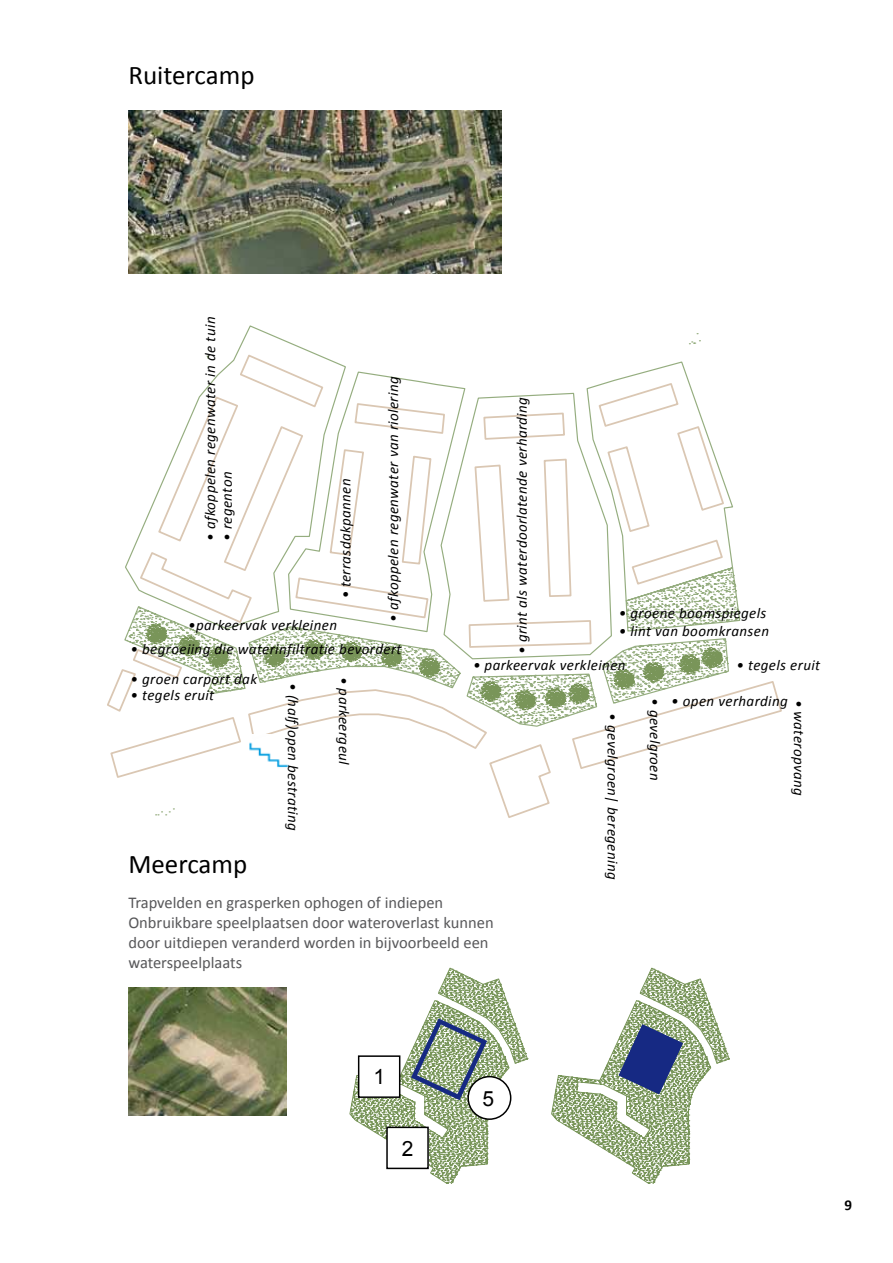
<style>
.page{position:relative;width:893px;height:1263px;background:#fff}
.page>*{position:absolute;margin:0;border:0;box-sizing:border-box;transform-origin:0 0}
.t1{font:27px "Calibri";color:#000}
.t2{font:21px "Arial";color:#000}
.t3{font:16.5px/19.8px "Calibri";color:#58585a}
.t4{font:italic 15px "Calibri";letter-spacing:.025em;color:#000}
.t5{font:700 15px "Calibri";color:#000}
.s1{font-style:normal}
</style>
<div class="page">
<img style="left:128px;top:111px;width:374px;height:162px">
<img style="left:128px;top:988px;width:159px;height:127px">
<svg style="left:349px;top:968px;width:179px;height:215px"></svg>
<svg style="left:551px;top:968px;width:178px;height:215px"></svg>
<div style="left:359px;top:1056px;width:41px;height:41px;background:#fff"></div>
<div style="left:358px;top:1055px;width:42px;height:43px;border:2px solid #000"></div>
<div style="left:387px;top:1127px;width:41px;height:41px;background:#fff"></div>
<div style="left:386px;top:1126px;width:43px;height:43px;border:2px solid #000"></div>
<div style="left:468px;top:1077px;width:43px;height:42px;background:#fff;border-radius:50%"></div>
<div style="left:467px;top:1076px;width:44px;height:44px;border:2px solid #000;border-radius:50%"></div>
<svg style="left:107px;top:353px;width:675px;height:465px"></svg>
<svg style="left:109px;top:576px;width:321px;height:203px"></svg>
<svg style="left:146px;top:623px;width:21px;height:21px"></svg>
<svg style="left:179px;top:635px;width:20px;height:21px"></svg>
<svg style="left:208px;top:647px;width:20px;height:21px"></svg>
<svg style="left:264px;top:646px;width:21px;height:21px"></svg>
<svg style="left:304px;top:639px;width:20px;height:21px"></svg>
<svg style="left:341px;top:641px;width:21px;height:21px"></svg>
<svg style="left:381px;top:646px;width:20px;height:21px"></svg>
<svg style="left:419px;top:657px;width:21px;height:20px"></svg>
<svg style="left:480px;top:681px;width:21px;height:21px"></svg>
<svg style="left:515px;top:689px;width:20px;height:21px"></svg>
<svg style="left:545px;top:683px;width:44px;height:25px"></svg>
<svg style="left:614px;top:668px;width:20px;height:21px"></svg>
<svg style="left:643px;top:661px;width:21px;height:21px"></svg>
<svg style="left:679px;top:647px;width:43px;height:27px"></svg>
<img style="left:246px;top:735px;width:43px;height:42px">
<h1 class="t1" style="left:128px;top:58px;width:128px">Ruitercamp</h1>
<p class="t4" style="left:201px;top:541px;width:226px;rotate:-90deg">• afkoppelen regenwater in de tuin</p>
<p class="t4" style="left:218px;top:541px;width:71px;rotate:-90deg">• regenton</p>
<p class="t4" style="left:336px;top:598px;width:121px;rotate:-90deg"><span class="s1">•</span> terrasdakpannen</p>
<p class="t4" style="left:188px;top:616px;width:150px">•parkeervak verkleinen</p>
<p class="t4" style="left:384px;top:622px;width:247px;rotate:-90deg">• afkoppelen regenwater van riolering</p>
<p class="t4" style="left:131px;top:639px;width:272px">• begroeiing die waterinfiltratie bevordert</p>
<p class="t4" style="left:302px;top:683px;width:149px;rotate:90deg">• (half)open bestrating</p>
<p class="t4" style="left:131px;top:669px;width:128px">• groen carport dak</p>
<p class="t4" style="left:131px;top:686px;width:85px">• tegels eruit</p>
<p class="t4" style="left:354px;top:677px;width:89px;rotate:90deg">• parkeergeul</p>
<h1 class="t1" style="left:128px;top:847px;width:120px">Meercamp</h1>
<p class="t4" style="left:512px;top:654px;width:258px;rotate:-90deg">• grint als waterdoorlatende verharding</p>
<p class="t4" style="left:619px;top:604px;width:149px">• groene boomspiegels</p>
<p class="t4" style="left:619px;top:622px;width:152px">• lint van boomkransen</p>
<p class="t4" style="left:473px;top:656px;width:154px">• parkeervak verkleinen</p>
<p class="t4" style="left:622px;top:713px;width:167px;rotate:90deg">• gevelgroen| beregening</p>
<p class="t4" style="left:665px;top:698px;width:84px;rotate:90deg">• gevelgroen</p>
<p class="t4" style="left:736px;top:656px;width:85px">• tegels eruit</p>
<p class="t4" style="left:671px;top:692px;width:118px">• open verharding</p>
<p class="t4" style="left:809px;top:700px;width:98px;rotate:90deg">• wateropvang</p>
<p class="t3" style="left:128px;top:892px;width:367px">Trapvelden en grasperken ophogen of indiepen Onbruikbare speelplaatsen door wateroverlast kunnen door uitdiepen veranderd worden in bijvoorbeeld een waterspeelplaats</p>
<h2 class="t2" style="left:373px;top:1063px;width:13px">1</h2>
<h2 class="t2" style="left:402px;top:1134px;width:13px">2</h2>
<h2 class="t2" style="left:483px;top:1084px;width:13px">5</h2>
<p class="t5" style="left:844px;top:1196px;width:9px">9</p>
</div>
